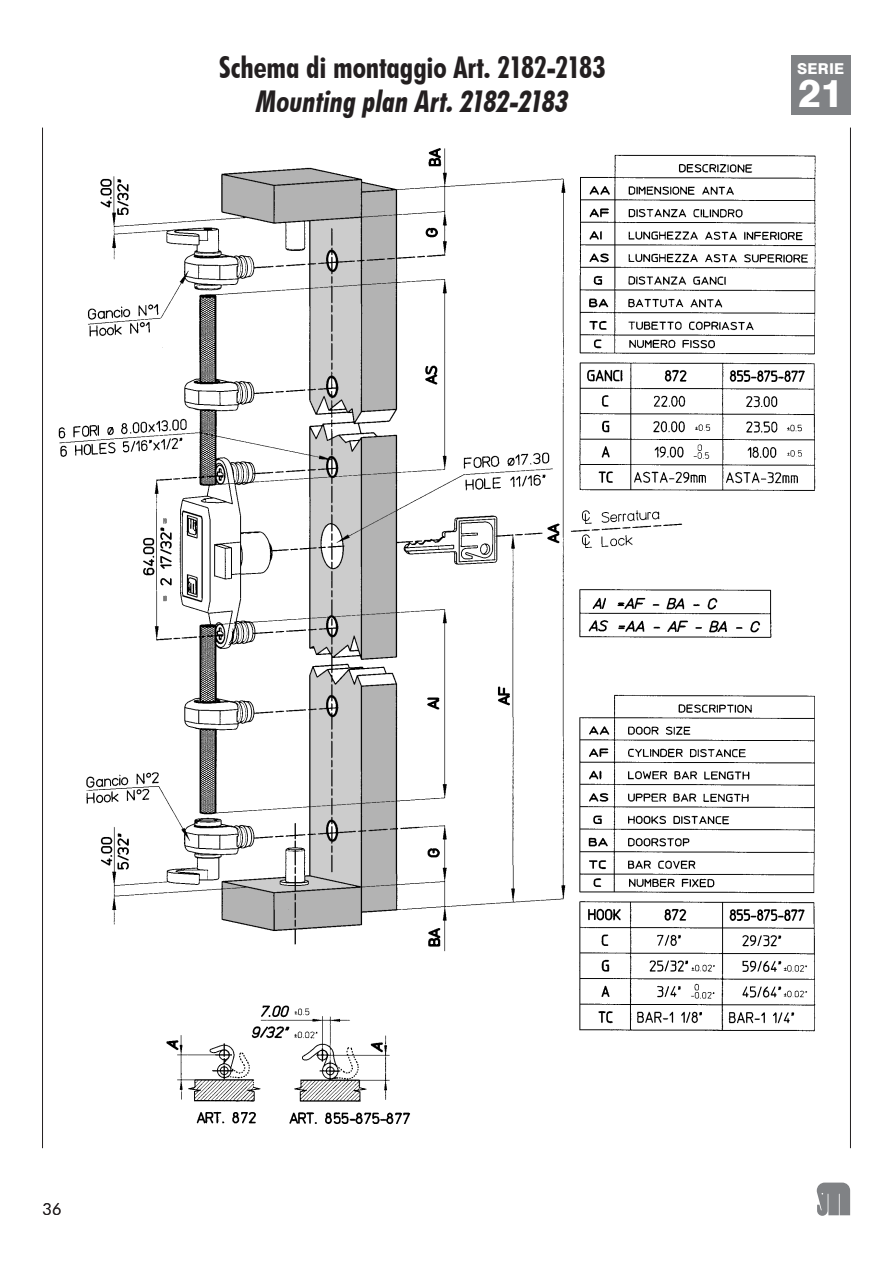
<style>
.page{position:relative;width:893px;height:1263px;background:#fff}
.page>*{position:absolute;margin:0;border:0;box-sizing:border-box;transform-origin:0 0}
.t1{font:800 39px "Swiss 721 BT";color:#fff}
.t2{font:700 condensed 30px "Futura BT";letter-spacing:-.005em;color:#231f20}
.t3{font:italic 700 condensed 30px "Futura BT";letter-spacing:-.005em;color:#231f20}
.t4{font:300 16.5px "Futura BT";color:#231f20}
.t5{font:800 15px "Swiss 721 BT";letter-spacing:.01em;color:#fff}
</style>
<div class="page">
<svg style="left:817px;top:1182px;width:33px;height:34px"></svg>
<hr style="left:850px;top:128px;width:1px;height:1020px;background:#231f20">
<hr style="left:42px;top:128px;width:1px;height:1020px;background:#231f20">
<img style="left:58px;top:148px;width:758px;height:977px">
<div style="left:791px;top:55px;width:59px;height:60px;background:#808285"></div>
<p class="t2" style="left:219px;top:49px;width:388px">Schema di montaggio Art. 2182-2183</p>
<p class="t3" style="left:256px;top:83px;width:314px">Mounting plan Art. 2182-2183</p>
<p class="t5" style="left:797px;top:60px;width:48px">SERIE</p>
<h1 class="t1" style="left:798px;top:70px;width:46px">21</h1>
<p class="t4" style="left:43px;top:1199px;width:21px">36</p>
</div>
